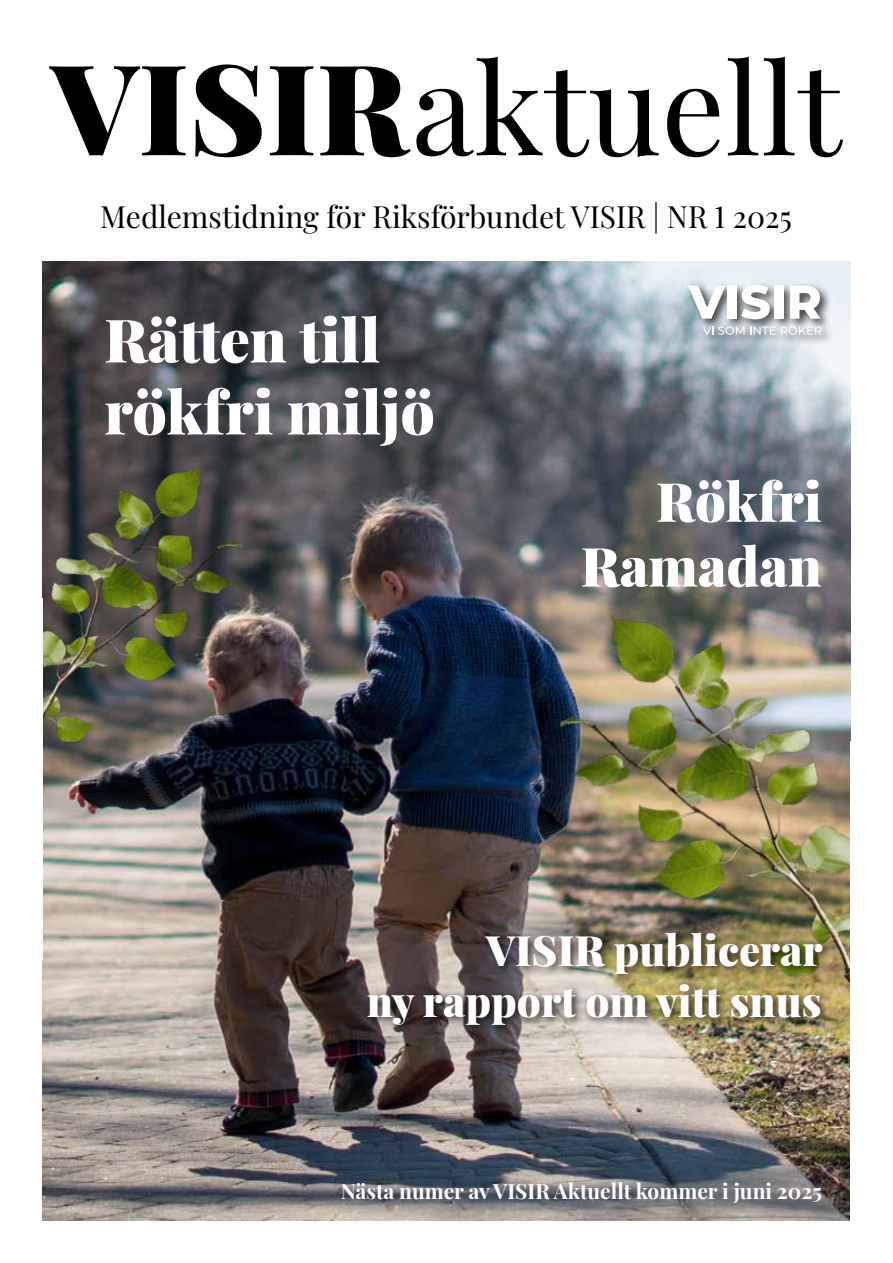
<style>
.page{position:relative;width:893px;height:1263px;background:#fff}
.page>*{position:absolute;margin:0;border:0;box-sizing:border-box;transform-origin:0 0}
.t1{font:126px "Playfair Display";color:#000}
.t2{font:900 60px/72px "Playfair Display";color:#fff}
.t3{font:900 54px/64.8px "Playfair Display";color:#fff;text-align:right}
.t4{font:900 42px/50.4px "Playfair Display";color:#fff;text-align:right}
.t5{font:30px "Playfair Display";color:#000}
.t6{font:700 21px "Playfair Display";color:#fff}
.s1{font-weight:900}
</style>
<div class="page">
<img style="left:43px;top:261px;width:807px;height:959px">
<div style="left:685px;top:281px;width:149px;height:66px;background:#000;opacity:.75"></div>
<svg style="left:688px;top:285px;width:134px;height:50px"></svg>
<img style="left:357px;top:499px;width:494px;height:722px">
<img style="left:42px;top:351px;width:360px;height:633px">
<div style="left:0;top:598px;width:43px;height:362px;background:#fff"></div>
<div style="left:850px;top:741px;width:43px;height:522px;background:#fff"></div>
<div style="left:364px;top:927px;width:469px;height:108px;background:#000;opacity:.75"></div>
<h1 class="t1" style="left:51px;top:10px;width:792px"><span class="s1">VISIR</span>aktuellt</h1>
<p class="t5" style="left:100px;top:193px;width:693px">Medlemstidning för Riksförbundet VISIR | NR 1 2025</p>
<h2 class="t2" style="left:104px;top:299px;width:332px">Rätten till rökfri miljö</h2>
<h3 class="t3" style="left:581px;top:464px;width:243px">Rökfri<br>Ramadan</h3>
<h3 class="t4" style="left:367px;top:921px;width:457px">VISIR publicerar<br>ny rapport om vitt snus</h3>
<p class="t6" style="left:341px;top:1174px;width:483px">Nästa numer av VISIR Aktuellt kommer i juni 2025</p>
</div>
